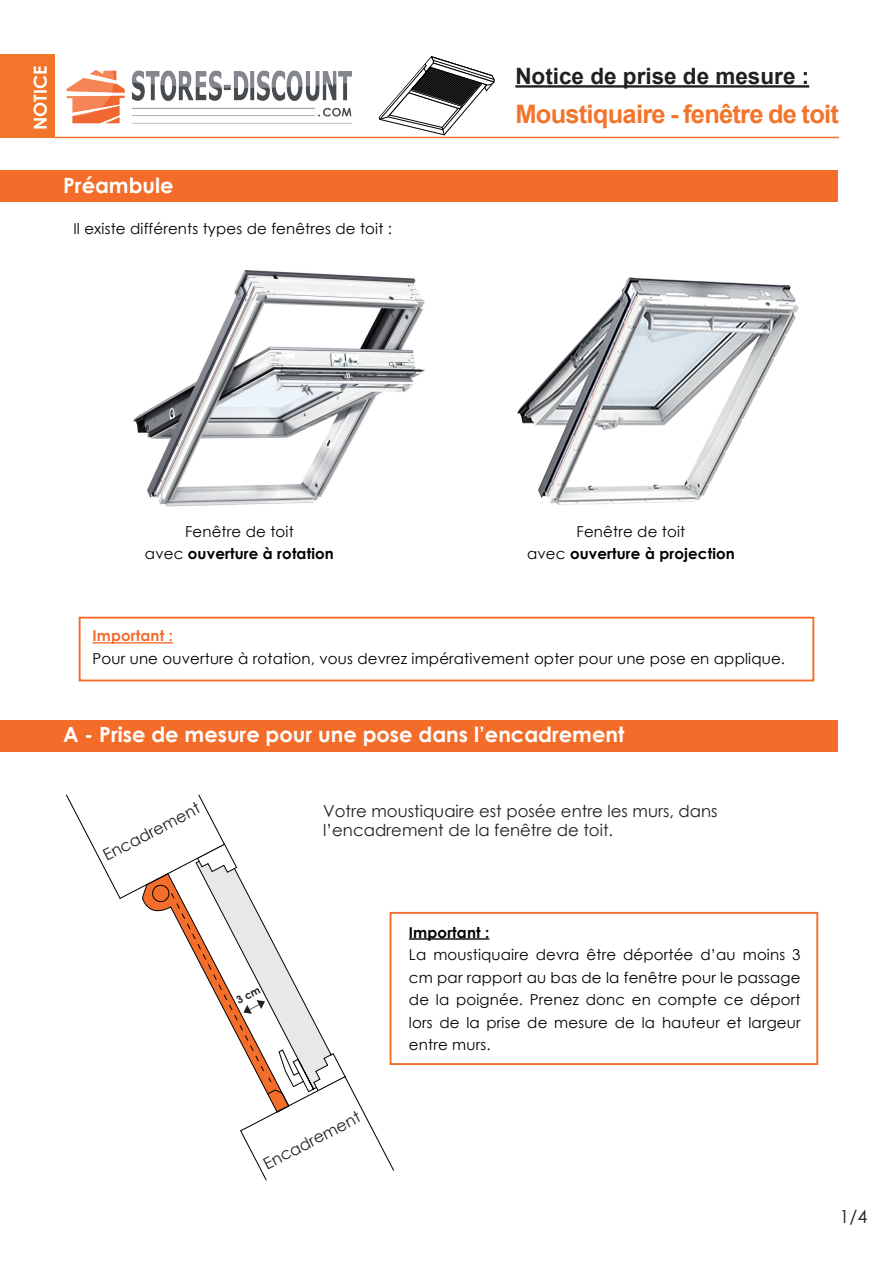
<style>
.page{position:relative;width:893px;height:1263px;background:#fff}
.page>*{position:absolute;margin:0;border:0;box-sizing:border-box;transform-origin:0 0}
.t1{font:700 25.5px "Arial";letter-spacing:-.03em;color:#f3752b}
.t2{font:700 22.5px "Arial";color:#231f20}
.t3{font:700 21px "Century Gothic";color:#fff}
.t4{font:700 18px "Century Gothic";color:#fff}
.t5{font:18px "Century Gothic";color:#231f20}
.t6{font:16.5px/19.8px "Century Gothic";color:#231f20}
.t7{font:16.05px "Century Gothic";color:#231f20}
.t8{font:15px/22.5px "Century Gothic";letter-spacing:.01em;color:#000;text-align:justify}
.t9{font:700 15px/22.5px "Century Gothic";letter-spacing:.01em;color:#000;text-align:center}
.t10{font:700 15px "Century Gothic";letter-spacing:.01em;color:#f36c2d}
.s1{font-weight:400}
</style>
<div class="page">
<hr style="left:54px;top:137px;width:785px;height:1px;background:#f3752b">
<div style="left:0;top:54px;width:54px;height:84px;background:#f3752b"></div>
<img style="left:66px;top:70px;width:286px;height:54px">
<hr style="left:515px;top:85px;width:294px;height:3px;background:#231f20">
<svg style="left:379px;top:57px;width:115px;height:78px"></svg>
<hr style="left:409px;top:938px;width:80px;height:2px;background:#000">
<hr style="left:92px;top:642px;width:81px;height:1px;background:#f36c2d">
<div style="left:390px;top:912px;width:428px;height:153px;border:2px solid #f36c2a"></div>
<div style="left:0;top:720px;width:838px;height:31px;background:#f36c2a"></div>
<div style="left:0;top:171px;width:838px;height:31px;background:#f36c2a"></div>
<img style="left:133px;top:270px;width:292px;height:237px">
<img style="left:517px;top:277px;width:282px;height:228px">
<div style="left:79px;top:617px;width:735px;height:64px;border:2px solid #f36c2a"></div>
<svg style="left:66px;top:794px;width:329px;height:387px"></svg>
<p class="t4" style="left:27px;top:130px;width:66px;rotate:-90deg">NOTICE</p>
<h3 class="t3" style="left:63px;top:169px;width:112px">Préambule</h3>
<p class="t8" style="left:73px;top:217px;width:320px">Il existe différents types de fenêtres de toit :</p>
<h2 class="t2" style="left:515px;top:60px;width:295px">Notice de prise de mesure :</h2>
<h1 class="t1" style="left:515px;top:96px;width:325px">Moustiquaire - fenêtre de toit</h1>
<p class="t9" style="left:145px;top:519px;width:190px"><span class="s1">Fenêtre de toit<br>avec</span> ouverture à rotation</p>
<p class="t9" style="left:527px;top:519px;width:209px"><span class="s1">Fenêtre de toit<br>avec</span> ouverture à projection</p>
<p class="t10" style="left:92px;top:625px;width:82px">Important :</p>
<p class="t8" style="left:92px;top:647px;width:694px">Pour une ouverture à rotation, vous devrez impérativement opter pour une pose en applique.</p>
<h3 class="t3" style="left:63px;top:719px;width:563px">A - Prise de mesure pour une pose dans l’encadrement</h3>
<p class="t7" style="left:99px;top:846px;width:108px;rotate:-27deg">Encadrement</p>
<p class="t6" style="left:323px;top:800px;width:396px">Votre moustiquaire est posée entre les murs, dans l’encadrement de la fenêtre de toit.</p>
<p class="t7" style="left:259px;top:1154px;width:108px;rotate:-27deg">Encadrement</p>
<p class="t9" style="left:409px;top:920px;width:82px">Important :</p>
<p class="t8" style="left:409px;top:943px;width:393px">La moustiquaire devra être déportée d’au moins 3 cm par rapport au bas de la fenêtre pour le passage de la poignée. Prenez donc en compte ce déport lors de la prise de mesure de la hauteur et largeur entre murs.</p>
<p class="t5" style="left:839px;top:1204px;width:29px">1/4</p>
</div>
